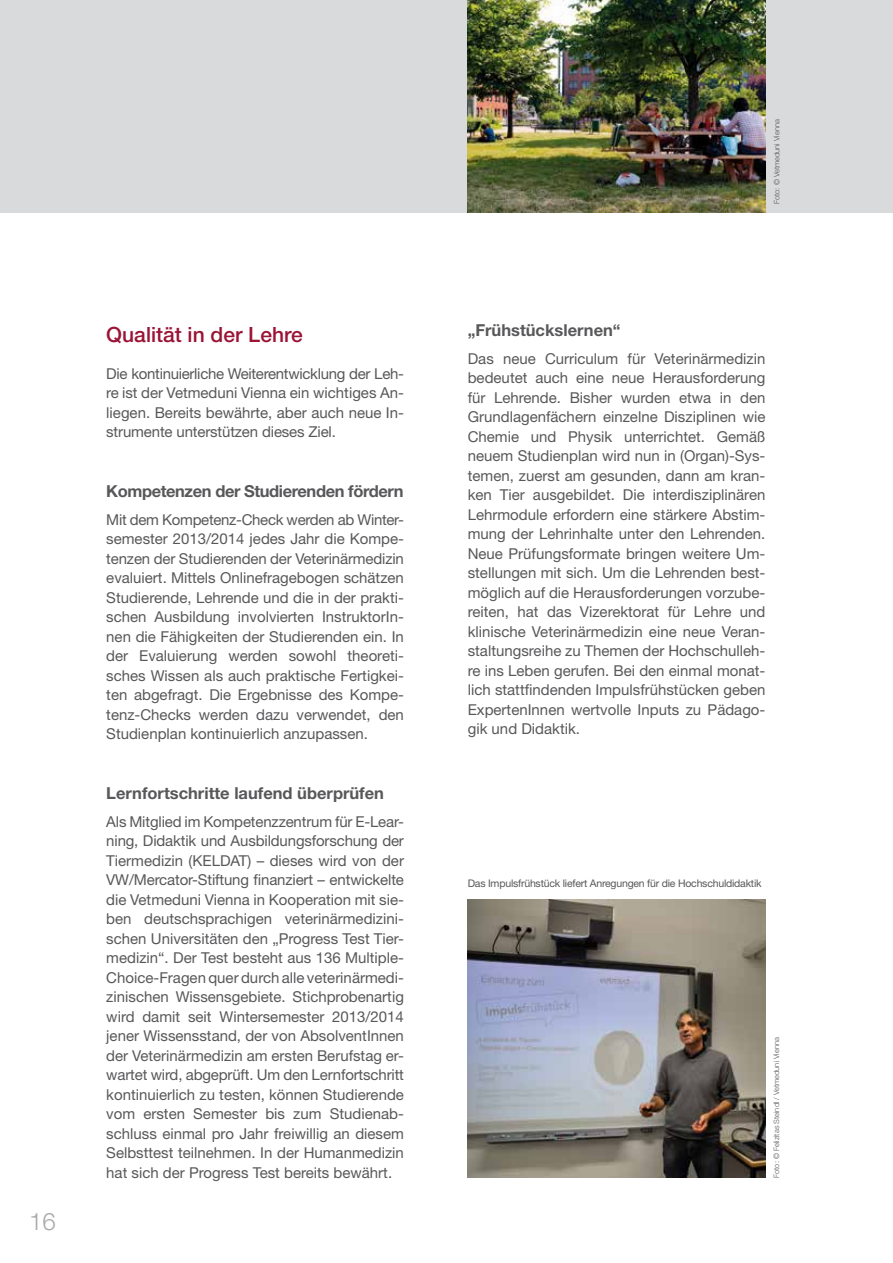
<style>
.page{position:relative;width:893px;height:1263px;background:#fff}
.page>*{position:absolute;margin:0;border:0;box-sizing:border-box;transform-origin:0 0}
.t1{font:300 24px "Helvetica Neue LT Std";color:#a7a8aa}
.t2{font:500 21px "Helvetica Neue LT Std";color:#9b1335}
.t3{font:700 16.5px "Helvetica Neue LT Std";color:#58585a}
.t4{font:700 16.5px "Helvetica Neue LT Std";letter-spacing:-.025em;color:#58585a}
.t5{font:15px/19.5px "Helvetica Neue LT Std";color:#58585a;text-align:justify}
.t6{font:10.5px "Helvetica Neue LT Std";letter-spacing:-.02em;color:#58585a}
.t7{font:300 7.5px "Helvetica Neue LT Std";color:#58585a}
</style>
<div class="page">
<div style="left:0;top:0;width:893px;height:213px;background:#d9dadb"></div>
<img style="left:468px;top:0;width:297px;height:212px">
<img style="left:468px;top:899px;width:297px;height:279px">
<h1 class="t1" style="left:29px;top:1207px;width:28px">16</h1>
<h2 class="t2" style="left:106px;top:322px;width:198px">Qualität in der Lehre</h2>
<p class="t5" style="left:106px;top:364px;width:299px">Die kontinuierliche Weiterentwicklung der Leh&shy;re ist der Vetmeduni Vienna ein wichtiges An&shy;liegen. Bereits bewährte, aber auch neue In&shy;strumente unterstützen dieses Ziel.</p>
<p class="t4" style="left:106px;top:481px;width:299px">Kompetenzen der Studierenden fördern</p>
<p class="t5" style="left:106px;top:509px;width:299px">Mit dem Kompetenz-Check werden ab Winter&shy;semester 2013/2014 jedes Jahr die Kompe&shy;tenzen der Studierenden der Veterinärmedizin evaluiert. Mittels Onlinefragebogen schätzen Studierende, Lehrende und die in der prakti&shy;schen Ausbildung involvierten InstruktorIn&shy;nen die Fähigkeiten der Studierenden ein. In der Evaluierung werden sowohl theoreti&shy;sches Wissen als auch praktische Fertigkei&shy;ten abgefragt. Die Ergebnisse des Kompe&shy;tenz-Checks werden dazu verwendet, den Studienplan kontinuierlich anzupassen.</p>
<p class="t3" style="left:106px;top:782px;width:279px">Lernfortschritte laufend überprüfen</p>
<p class="t5" style="left:106px;top:811px;width:299px">Als Mitglied im Kompetenzzentrum für E-Lear&shy;ning, Didaktik und Ausbildungsforschung der Tiermedizin (KELDAT) – dieses wird von der VW/Mercator-Stiftung finanziert – entwickelte die Vetmeduni Vienna in Kooperation mit sie&shy;ben deutschsprachigen veterinärmedizini&shy;schen Universitäten den „Progress Test Tier&shy;medizin“. Der Test besteht aus 136 Multiple-Choice-Fragen quer durch alle veterinärmedi&shy;zinischen Wissensgebiete. Stichprobenartig wird damit seit Wintersemester 2013/2014 jener Wissensstand, der von AbsolventInnen der Veterinärmedizin am ersten Berufstag er&shy;wartet wird, abgeprüft. Um den Lernfortschritt kontinuierlich zu testen, können Studierende vom ersten Semester bis zum Studienab&shy;schluss einmal pro Jahr freiwillig an diesem Selbsttest teilnehmen. In der Humanmedizin hat sich der Progress Test bereits bewährt.</p>
<p class="t7" style="left:772px;top:204px;width:86px;rotate:-90deg">Foto: © Vetmeduni Vienna</p>
<p class="t3" style="left:468px;top:320px;width:154px">„Frühstückslernen“</p>
<p class="t5" style="left:468px;top:348px;width:299px">Das neue Curriculum für Veterinärmedizin bedeutet auch eine neue Herausforderung für Lehrende. Bisher wurden etwa in den Grundlagenfächern einzelne Disziplinen wie Chemie und Physik unterrichtet. Gemäß neuem Studienplan wird nun in (Organ)-Sys&shy;temen, zuerst am gesunden, dann am kran&shy;ken Tier ausgebildet. Die interdisziplinären Lehrmodule erfordern eine stärkere Abstim&shy;mung der Lehrinhalte unter den Lehrenden.<br>Neue Prüfungsformate bringen weitere Um&shy;stellungen mit sich. Um die Lehrenden best&shy;möglich auf die Herausforderungen vorzube&shy;reiten, hat das Vizerektorat für Lehre und klinische Veterinärmedizin eine neue Veran&shy;staltungsreihe zu Themen der Hochschulleh&shy;re ins Leben gerufen. Bei den einmal monat&shy;lich stattfindenden Impulsfrühstücken geben ExpertenInnen wertvolle Inputs zu Pädago&shy;gik und Didaktik.</p>
<p class="t6" style="left:468px;top:877px;width:295px">Das Impulsfrühstück liefert Anregungen für die Hochschuldidaktik</p>
<p class="t7" style="left:772px;top:1178px;width:142px;rotate:-90deg">Foto: © Felizitas Steindl / Vetmeduni Vienna</p>
</div>
